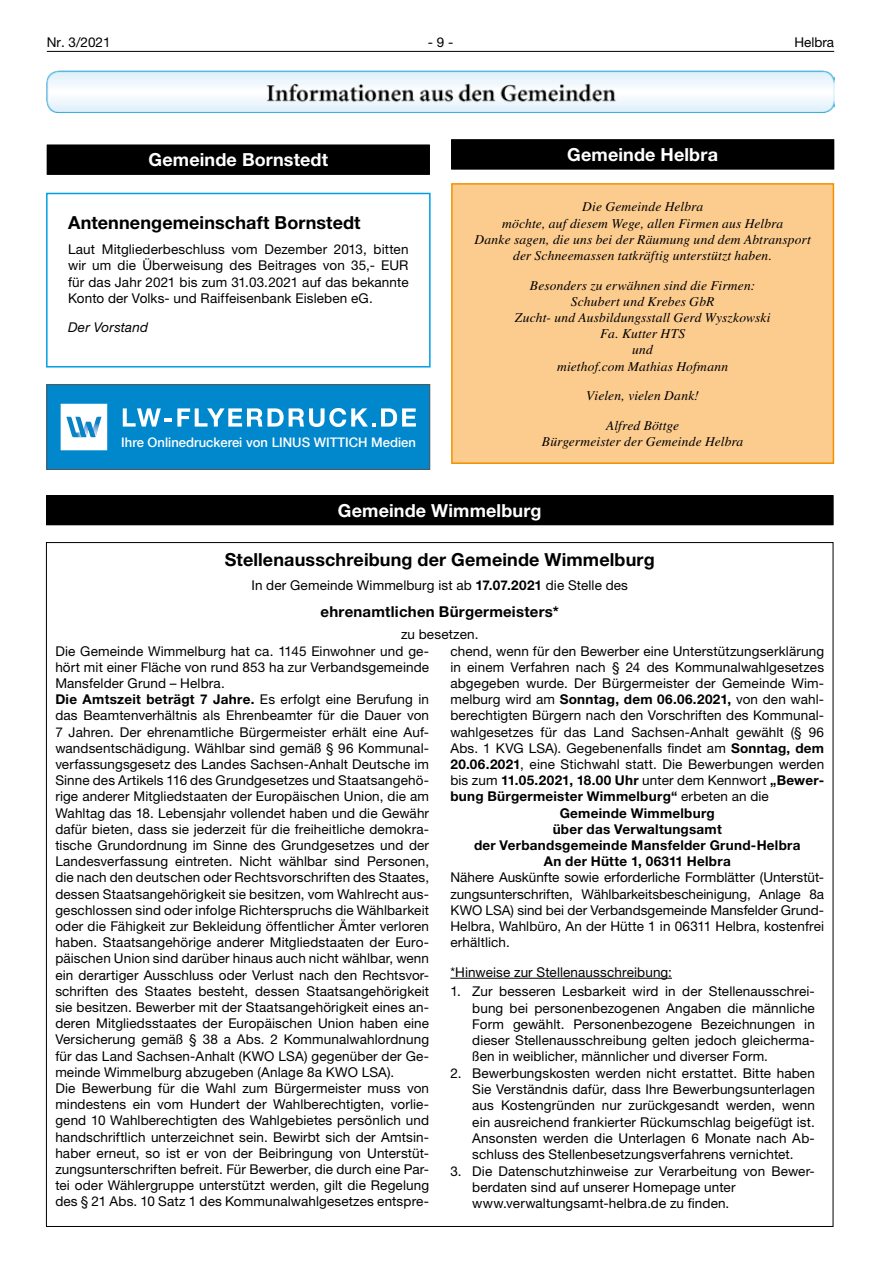
<style>
.page{position:relative;width:881px;height:1263px;background:#fff}
.page>*{position:absolute;margin:0;border:0;box-sizing:border-box;transform-origin:0 0}
.t1{font:700 18px "Helvetica Neue LT";letter-spacing:.005em;color:#000}
.t2{font:700 18px "Helvetica Neue LT";letter-spacing:.01em;color:#fff}
.t3{font:700 15px "Helvetica Neue LT";letter-spacing:.015em;color:#000}
.t4{font:13.5px/16.2px "Helvetica Neue LT";letter-spacing:.01em;color:#000;text-align:justify}
.t5{font:italic 13.5px/16.2px "Times LT";letter-spacing:.01em;color:#000;text-align:center}
.t6{font:700 13.5px "Helvetica Neue LT";letter-spacing:.02em;color:#000}
.t7{font:italic 13.5px "Helvetica Neue LT";letter-spacing:.015em;color:#000}
.t8{font:500 13.2px "Helvetica Neue LT Com";color:#fff}
.s1{font-weight:700}
.s2{font-weight:400}
</style>
<div class="page">
<hr style="left:47px;top:51px;width:786px;height:1px;background:#000">
<img style="left:47px;top:70px;width:786px;height:43px">
<div style="left:47px;top:145px;width:382px;height:30px;background:#000"></div>
<div style="left:451px;top:139px;width:382px;height:30px;background:#000"></div>
<div style="left:451px;top:184px;width:382px;height:279px;background:#fccb8e"></div>
<div style="left:451px;top:183px;width:382px;height:281px;border:2px solid #f39200"></div>
<div style="left:46px;top:495px;width:787px;height:30px;background:#000"></div>
<hr style="left:450px;top:978px;width:221px;height:1px;background:#000">
<div style="left:46px;top:193px;width:384px;height:174px;border:2px solid #009fe3"></div>
<div style="left:47px;top:384px;width:382px;height:85px;background:#0087cc"></div>
<svg style="left:123px;top:408px;width:252px;height:19px"></svg>
<svg style="left:381px;top:408px;width:34px;height:19px"></svg>
<svg style="left:61px;top:404px;width:46px;height:46px;background:#d4e9f5"></svg>
<div style="left:47px;top:384px;width:382px;height:85px;border:1px solid #575756"></div>
<p class="t4" style="left:47px;top:34px;width:65px">Nr. 3/2021</p>
<p class="t4" style="left:427px;top:34px;width:27px">- 9 -</p>
<p class="t4" style="left:794px;top:34px;width:41px">Helbra</p>
<h1 class="t2" style="left:149px;top:149px;width:181px">Gemeinde Bornstedt</h1>
<h1 class="t1" style="left:68px;top:212px;width:294px">Antennengemeinschaft Bornstedt</h1>
<p class="t4" style="left:68px;top:241px;width:342px">Laut Mitgliederbeschluss vom Dezember 2013, bitten wir um die Überweisung des Beitrages von 35,- EUR für das Jahr 2021 bis zum 31.03.2021 auf das bekannte Konto der Volks- und Raiffeisenbank Eisleben eG.</p>
<p class="t7" style="left:68px;top:319px;width:82px">Der Vorstand</p>
<p class="t8" style="left:121px;top:434px;width:296px">Ihre Onlinedruckerei von LINUS WITTICH Medien</p>
<h1 class="t2" style="left:567px;top:143px;width:152px">Gemeinde Helbra</h1>
<p class="t5" style="left:474px;top:199px;width:338px">Die Gemeinde Helbra<br>möchte, auf diesem Wege, allen Firmen aus Helbra<br>Danke sagen, die uns bei der Räumung und dem Abtransport der Schneemassen tatkräftig unterstützt haben.</p>
<p class="t5" style="left:514px;top:277px;width:257px">Besonders zu erwähnen sind die Firmen:<br>Schubert und Krebes GbR<br>Zucht- und Ausbildungsstall Gerd Wyszkowski<br>Fa. Kutter HTS<br>und<br>miethof.com Mathias Hofmann</p>
<p class="t5" style="left:586px;top:381px;width:114px;line-height:29.7px">Vielen, vielen Dank!<br>Alfred Böttge</p>
<p class="t5" style="left:541px;top:433px;width:203px">Bürgermeister der Gemeinde Helbra</p>
<h1 class="t2" style="left:338px;top:499px;width:205px">Gemeinde Wimmelburg</h1>
<h1 class="t1" style="left:225px;top:548px;width:431px">Stellenausschreibung der Gemeinde Wimmelburg</h1>
<p class="t4" style="left:251px;top:577px;width:378px">In der Gemeinde Wimmelburg ist ab <span class="s1">17.07.2021</span> die Stelle des</p>
<p class="t3" style="left:320px;top:602px;width:240px">ehrenamtlichen Bürgermeisters*</p>
<p class="t4" style="left:55px;top:626px;width:424px;text-align:left;text-indent:345px">zu besetzen.<br>Die Gemeinde Wimmelburg hat ca. 1145 Einwohner und ge-<br>hört mit einer Fläche von rund 853 ha zur Verbandsgemeinde Mansfelder Grund – Helbra.<br><span class="s1">Die Amtszeit beträgt 7 Jahre.</span> Es erfolgt eine Berufung in<br>das Beamtenverhältnis als Ehrenbeamter für die Dauer von<br>7 Jahren. Der ehrenamtliche Bürgermeister erhält eine Auf&shy;wandsentschädigung. Wählbar sind gemäß § 96 Kommunal&shy;verfassungsgesetz des Landes Sachsen-Anhalt Deutsche im<br>Sinne des Artikels 116 des Grundgesetzes und Staatsangehö-<br>rige anderer Mitgliedstaaten der Europäischen Union, die am Wahltag das 18. Lebensjahr vollendet haben und die Gewähr<br>dafür bieten, dass sie jederzeit für die freiheitliche demokra-<br>tische Grundordnung im Sinne des Grundgesetzes und der Landesverfassung eintreten. Nicht wählbar sind Personen,<br>die nach den deutschen oder Rechtsvorschriften des Staates,<br>dessen Staatsangehörigkeit sie besitzen, vom Wahlrecht aus&shy;geschlossen sind oder infolge Richterspruchs die Wählbarkeit<br>oder die Fähigkeit zur Bekleidung öffentlicher Ämter verloren<br>haben. Staatsangehörige anderer Mitgliedstaaten der Euro&shy;päischen Union sind darüber hinaus auch nicht wählbar, wenn<br>ein derartiger Ausschluss oder Verlust nach den Rechtsvor&shy;schriften des Staates besteht, dessen Staatsangehörigkeit<br>sie besitzen. Bewerber mit der Staatsangehörigkeit eines an-<br>deren Mitgliedsstaates der Europäischen Union haben eine Versicherung gemäß § 38 a Abs. 2 Kommunalwahlordnung<br>für das Land Sachsen-Anhalt (KWO LSA) gegenüber der Ge-<br>meinde Wimmelburg abzugeben (Anlage 8a KWO LSA).<br>Die Bewerbung für die Wahl zum Bürgermeister muss von mindestens ein vom Hundert der Wahlberechtigten, vorlie-<br>gend 10 Wahlberechtigten des Wahlgebietes persönlich und handschriftlich unterzeichnet sein. Bewirbt sich der Amtsin-<br>haber erneut, so ist er von der Beibringung von Unterstüt&shy;zungsunterschriften befreit. Für Bewerber, die durch eine Par-<br>tei oder Wählergruppe unterstützt werden, gilt die Regelung<br>des § 21 Abs. 10 Satz 1 des Kommunalwahlgesetzes entspre-</p>
<p class="t4" style="left:450px;top:642px;width:375px">chend, wenn für den Bewerber eine Unterstützungserklärung</p>
<p class="t4" style="left:450px;top:659px;width:375px">in einem Verfahren nach § 24 des Kommunalwahlgesetzes</p>
<p class="t4" style="left:450px;top:675px;width:375px">abgegeben wurde. Der Bürgermeister der Gemeinde Wim-</p>
<p class="t4" style="left:450px;top:691px;width:375px">melburg wird am <span class="s1">Sonntag, dem 06.06.2021,</span> von den wahl-</p>
<p class="t4" style="left:450px;top:707px;width:375px">berechtigten Bürgern nach den Vorschriften des Kommunal-</p>
<p class="t4" style="left:450px;top:723px;width:375px">wahlgesetzes für das Land Sachsen-Anhalt gewählt (§ 96</p>
<p class="t4" style="left:450px;top:740px;width:375px">Abs. 1 KVG LSA). Gegebenenfalls findet am <span class="s1">Sonntag, dem</span></p>
<p class="t4" style="left:450px;top:756px;width:375px"><span class="s1">20.06.2021</span>, eine Stichwahl statt. Die Bewerbungen werden</p>
<p class="t6" style="left:450px;top:772px;width:375px"><span class="s2">bis zum</span> 11.05.2021, 18.00 Uhr <span class="s2">unter dem Kennwort</span> „Bewer-</p>
<p class="t6" style="left:450px;top:788px;width:320px">bung Bürgermeister Wimmelburg“ <span class="s2">erbeten an die</span></p>
<p class="t6" style="left:559px;top:804px;width:157px">Gemeinde Wimmelburg</p>
<p class="t6" style="left:552px;top:820px;width:171px">über das Verwaltungsamt</p>
<p class="t6" style="left:474px;top:837px;width:328px">der Verbandsgemeinde Mansfelder Grund-Helbra</p>
<p class="t6" style="left:543px;top:853px;width:188px">An der Hütte 1, 06311 Helbra</p>
<p class="t4" style="left:450px;top:869px;width:375px">Nähere Auskünfte sowie erforderliche Formblätter (Unterstüt&shy;zungsunterschriften, Wählbarkeitsbescheinigung, Anlage 8a KWO LSA) sind bei der Verbandsgemeinde Mansfelder Grund-Helbra, Wahlbüro, An der Hütte 1 in 06311 Helbra, kostenfrei erhältlich.</p>
<p class="t4" style="left:450px;top:964px;width:223px">*Hinweise zur Stellenausschreibung:</p>
<p class="t4" style="left:472px;top:983px;width:344px;text-indent:-22px">1. Zur besseren Lesbarkeit wird in der Stellenausschrei&shy;bung bei personenbezogenen Angaben die männliche Form gewählt. Personenbezogene Bezeichnungen in dieser Stellenausschreibung gelten jedoch gleicherma&shy;ßen in weiblicher, männlicher und diverser Form.</p>
<p class="t4" style="left:472px;top:1065px;width:344px;text-indent:-22px">2. Bewerbungskosten werden nicht erstattet. Bitte haben Sie Verständnis dafür, dass Ihre Bewerbungsunterlagen aus Kostengründen nur zurückgesandt werden, wenn ein ausreichend frankierter Rückumschlag beigefügt ist.<br>Ansonsten werden die Unterlagen 6 Monate nach Ab&shy;schluss des Stellenbesetzungsverfahrens vernichtet.</p>
<p class="t4" style="left:472px;top:1162px;width:344px;text-align:left;text-indent:-22px">3. Die Datenschutzhinweise zur Verarbeitung von Bewer&shy;berdaten sind auf unserer Homepage unter www.verwaltungsamt-helbra.de zu finden.</p>
</div>
